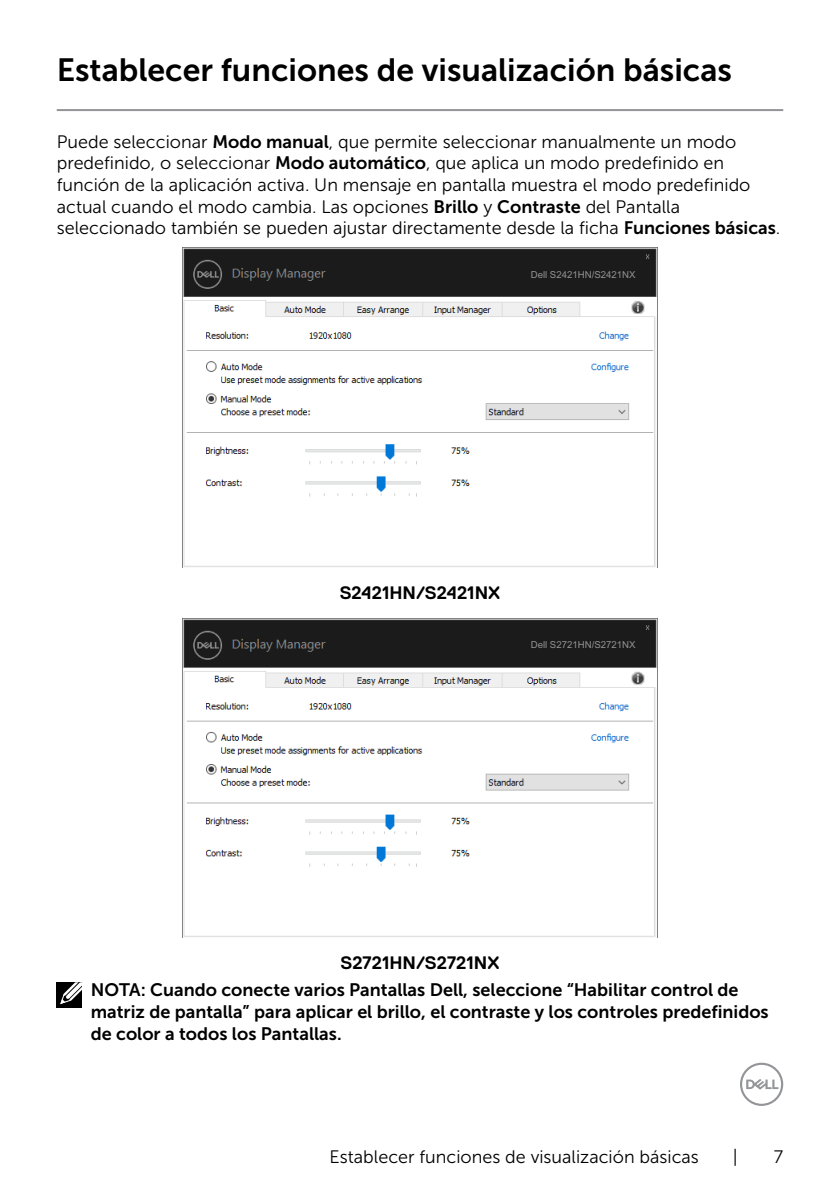
<style>
.page{position:relative;width:840px;height:1191px;background:#fff}
.page>*{position:absolute;margin:0;border:0;box-sizing:border-box;transform-origin:0 0}
.t1{font:32px "Museo Sans For Dell 700";color:#000}
.t2{font:18px/21.6px "Museo Sans For Dell 300";color:#000}
.t3{font:18px/21.6px "Museo Sans For Dell 700";color:#000}
.t4{font:700 18px "Dell Replica";color:#000}
.t5{font:9.6px "Arial";color:#939393}
.s1{font-family:"Museo Sans For Dell 700"}
</style>
<div class="page">
<svg style="left:740px;top:1062px;width:42px;height:44px"></svg>
<hr style="left:57px;top:109px;width:725px;height:2px;background:#939598">
<img style="left:182px;top:248px;width:475px;height:319px">
<div style="left:539px;top:268px;width:103px;height:12px;background:#1b1b1b"></div>
<img style="left:182px;top:618px;width:475px;height:319px">
<div style="left:539px;top:639px;width:103px;height:11px;background:#1b1b1b"></div>
<div style="left:57px;top:982px;width:25px;height:25px;background:#000"></div>
<svg style="left:60px;top:982px;width:22px;height:23px"></svg>
<h1 class="t1" style="left:57px;top:52px;width:676px">Establecer funciones de visualización básicas</h1>
<p class="t2" style="left:57px;top:131px;width:724px">Puede seleccionar <span class="s1">Modo manual</span>, que permite seleccionar manualmente un modo predefinido, o seleccionar <span class="s1">Modo automático</span>, que aplica un modo predefinido en función de la aplicación activa. Un mensaje en pantalla muestra el modo predefinido actual cuando el modo cambia. Las opciones <span class="s1">Brillo</span> y <span class="s1">Contraste</span> del Pantalla seleccionado también se pueden ajustar directamente desde la ficha <span class="s1">Funciones básicas</span>.</p>
<p class="t5" style="left:530px;top:269px;width:106px">Dell S2421HN/S2421NX</p>
<p class="t4" style="left:339px;top:582px;width:162px">S2421HN/S2421NX</p>
<p class="t5" style="left:530px;top:639px;width:106px">Dell S2721HN/S2721NX</p>
<p class="t4" style="left:340px;top:953px;width:160px">S2721HN/S2721NX</p>
<p class="t3" style="left:91px;top:979px;width:679px">NOTA: Cuando conecte varios Pantallas Dell, seleccione “Habilitar control de matriz de pantalla” para aplicar el brillo, el contraste y los controles predefinidos de color a todos los Pantallas.</p>
<p class="t2" style="left:329px;top:1145px;width:370px">Establecer funciones de visualización básicas</p>
<p class="t2" style="left:732px;top:1145px;width:6px">|</p>
<p class="t2" style="left:773px;top:1145px;width:11px">7</p>
</div>
